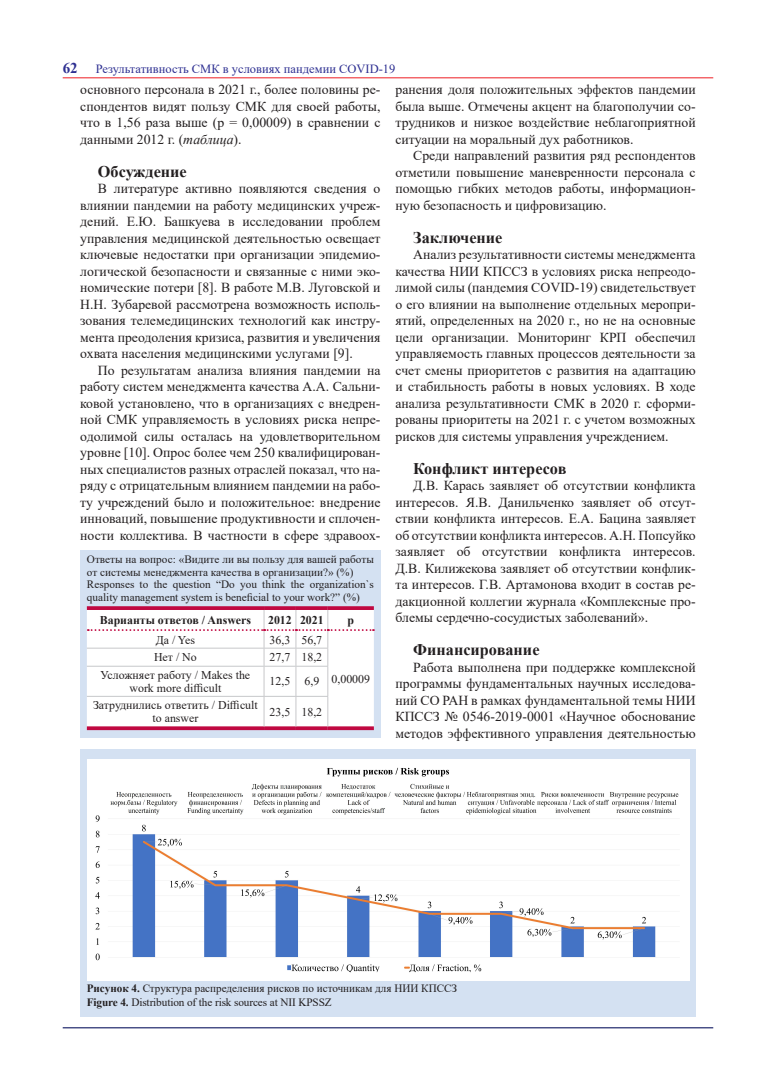
<style>
.page{position:relative;width:776px;height:1088px;background:#fff}
.page>*{position:absolute;margin:0;border:0;box-sizing:border-box;transform-origin:0 0}
.t1{font:700 16.25px "Times New Roman";color:#231f20}
.t2{font:13.75px/16.5px "Times New Roman";color:#231f20;text-align:justify}
.t3{font:12.5px "Times New Roman";color:#2e3092}
.t4{font:11.88px/12.5px "Times New Roman";color:#231f20;text-align:center}
.t5{font:700 11.88px "Times New Roman";color:#231f20}
.t6{font:11.25px/12.5px "Times New Roman";color:#231f20}
.s1{font-weight:700;font-size:15px}
.s2{font-style:italic}
.s3{font-weight:700}
</style>
<div class="page">
<hr style="left:63px;top:78px;width:650px;height:1px;background:#ee1d23">
<hr style="left:63px;top:1027px;width:650px;height:1px;background:#283071">
<div style="left:80px;top:551px;width:300px;height:187px;background:#d4e1f2"></div>
<div style="left:87px;top:610px;width:287px;height:116px;background:#fff"></div>
<svg style="left:87px;top:726px;width:177px;height:4px"></svg>
<svg style="left:264px;top:726px;width:32px;height:4px"></svg>
<svg style="left:296px;top:726px;width:32px;height:4px"></svg>
<svg style="left:328px;top:726px;width:46px;height:4px"></svg>
<svg style="left:87px;top:606px;width:177px;height:4px"></svg>
<svg style="left:264px;top:606px;width:32px;height:4px"></svg>
<svg style="left:296px;top:606px;width:32px;height:4px"></svg>
<svg style="left:328px;top:606px;width:46px;height:4px"></svg>
<hr style="left:87px;top:666px;width:177px;height:1px;background:#c7c8ca">
<hr style="left:264px;top:666px;width:32px;height:1px;background:#c7c8ca">
<hr style="left:296px;top:666px;width:32px;height:1px;background:#c7c8ca">
<hr style="left:87px;top:696px;width:177px;height:1px;background:#c7c8ca">
<hr style="left:264px;top:696px;width:32px;height:1px;background:#c7c8ca">
<hr style="left:296px;top:696px;width:32px;height:1px;background:#c7c8ca">
<hr style="left:264px;top:666px;width:1px;height:30px;background:#c7c8ca">
<hr style="left:296px;top:666px;width:1px;height:30px;background:#c7c8ca">
<hr style="left:328px;top:666px;width:1px;height:30px;background:#c7c8ca">
<svg style="left:264px;top:697px;width:1px;height:29px"></svg>
<svg style="left:296px;top:697px;width:1px;height:29px"></svg>
<svg style="left:328px;top:697px;width:1px;height:29px"></svg>
<hr style="left:87px;top:648px;width:177px;height:1px;background:#c7c8ca">
<svg style="left:88px;top:610px;width:286px;height:56px;background:#fcfafb"></svg>
<div style="left:80px;top:749px;width:616px;height:267px;background:#d4e1f2"></div>
<div style="left:87px;top:759px;width:602px;height:221px;background:#fff"></div>
<img style="left:95px;top:767px;width:584px;height:206px">
<p class="t3" style="left:63px;top:60px;width:334px"><span class="s1">62</span> Результативность СМК в условиях пандемии COVID-19</p>
<p class="t2" style="left:80px;top:81px;width:302px">основного персонала в 2021 г., более половины ре&shy;спондентов видят пользу СМК для своей работы, что в 1,56 раза выше (р = 0,00009) в сравнении с данными 2012 г. (<span class="s2">таблица</span>).</p>
<p class="t1" style="left:98px;top:160px;width:90px">Обсуждение</p>
<p class="t2" style="left:80px;top:180px;width:302px;text-indent:18px">В литературе активно появляются сведения о влиянии пандемии на работу медицинских учреж&shy;дений. Е.Ю. Башкуева в исследовании проблем управления медицинской деятельностью освещает ключевые недостатки при организации эпидемио&shy;логической безопасности и связанные с ними эко&shy;номические потери [8]. В работе М.В. Луговской и Н.Н. Зубаревой рассмотрена возможность исполь&shy;зования телемедицинских технологий как инстру&shy;мента преодоления кризиса, развития и увеличения охвата населения медицинскими услугами [9].</p>
<p class="t2" style="left:80px;top:361px;width:302px;text-indent:18px">По результатам анализа влияния пандемии на работу систем менеджмента качества А.А. Сальни&shy;ковой установлено, что в организациях с внедрен&shy;ной СМК управляемость в условиях риска непре&shy;одолимой силы осталась на удовлетворительном уровне [10]. Опрос более чем 250 квалифицирован&shy;ных специалистов разных отраслей показал, что на&shy;ряду с отрицательным влиянием пандемии на рабо&shy;ту учреждений было и положительное: внедрение инноваций, повышение продуктивности и сплочен&shy;ности коллектива. В частности в сфере здравоох-</p>
<p class="t2" style="left:395px;top:81px;width:302px">ранения доля положительных эффектов пандемии была выше. Отмечены акцент на благополучии со&shy;трудников и низкое воздействие неблагоприятной ситуации на моральный дух работников.</p>
<p class="t2" style="left:395px;top:147px;width:302px;text-indent:18px">Среди направлений развития ряд респондентов отметили повышение маневренности персонала с помощью гибких методов работы, информацион&shy;ную безопасность и цифровизацию.</p>
<p class="t1" style="left:413px;top:226px;width:91px">Заключение</p>
<p class="t2" style="left:395px;top:246px;width:302px;text-indent:18px">Анализ результативности системы менеджмента качества НИИ КПССЗ в условиях риска непреодо&shy;лимой силы (пандемия COVID-19) свидетельствует о его влиянии на выполнение отдельных меропри&shy;ятий, определенных на 2020 г., но не на основные цели организации. Мониторинг КРП обеспечил управляемость главных процессов деятельности за счет смены приоритетов с развития на адаптацию и стабильность работы в новых условиях. В ходе анализа результативности СМК в 2020 г. сформи&shy;рованы приоритеты на 2021 г. с учетом возможных рисков для системы управления учреждением.</p>
<p class="t1" style="left:413px;top:457px;width:155px">Конфликт интересов</p>
<p class="t2" style="left:395px;top:477px;width:302px;text-indent:18px">Д.В. Карась заявляет об отсутствии конфликта интересов. Я.В. Данильченко заявляет об отсут&shy;ствии конфликта интересов. Е.А. Бацина заявляет об отсутствии конфликта интересов. А.Н. Попсуйко заявляет об отсутствии конфликта интересов.<br>Д.В. Килижекова заявляет об отсутствии конфлик&shy;та интересов. Г.В. Артамонова входит в состав ре&shy;дакционной коллегии журнала «Комплексные про&shy;блемы сердечно-сосудистых заболеваний».</p>
<p class="t1" style="left:413px;top:638px;width:128px">Финансирование</p>
<p class="t2" style="left:395px;top:658px;width:302px;text-indent:18px">Работа выполнена при поддержке комплексной программы фундаментальных научных исследова&shy;ний СО РАН в рамках фундаментальной темы НИИ КПССЗ № 0546-2019-0001 «Научное обоснование методов эффективного управления деятельностью</p>
<p class="t6" style="left:87px;top:553px;width:289px">Ответы на вопрос: «Видите ли вы пользу для вашей работы от системы менеджмента качества в организации?» (%)<br>Responses to the question “Do you think the organization`s quality management system is beneficial to your work?” (%)</p>
<p class="t5" style="left:100px;top:611px;width:153px">Варианты ответов / Answers</p>
<p class="t5" style="left:268px;top:611px;width:57px">2012 2021</p>
<p class="t5" style="left:348px;top:611px;width:8px">p</p>
<p class="t4" style="left:156px;top:633px;width:41px">Да / Yes</p>
<p class="t4" style="left:270px;top:633px;width:54px">36,3 56,7</p>
<p class="t4" style="left:332px;top:672px;width:40px">0,00009</p>
<p class="t4" style="left:154px;top:651px;width:44px">Нет / No</p>
<p class="t4" style="left:270px;top:651px;width:54px">27,7 18,2</p>
<p class="t4" style="left:101px;top:668px;width:151px">Усложняет работу / Makes the work more difficult</p>
<p class="t4" style="left:270px;top:675px;width:51px">12,5 6,9</p>
<p class="t4" style="left:93px;top:699px;width:166px">Затруднились ответить / Difficult to answer</p>
<p class="t4" style="left:270px;top:705px;width:54px">23,5 18,2</p>
<p class="t6" style="left:87px;top:981px;width:372px;line-height:13.2px"><span class="s3">Рисунок 4.</span> Структура распределения рисков по источникам для НИИ КПССЗ<br><span class="s3">Figure 4.</span> Distribution of the risk sources at NII KPSSZ</p>
</div>
